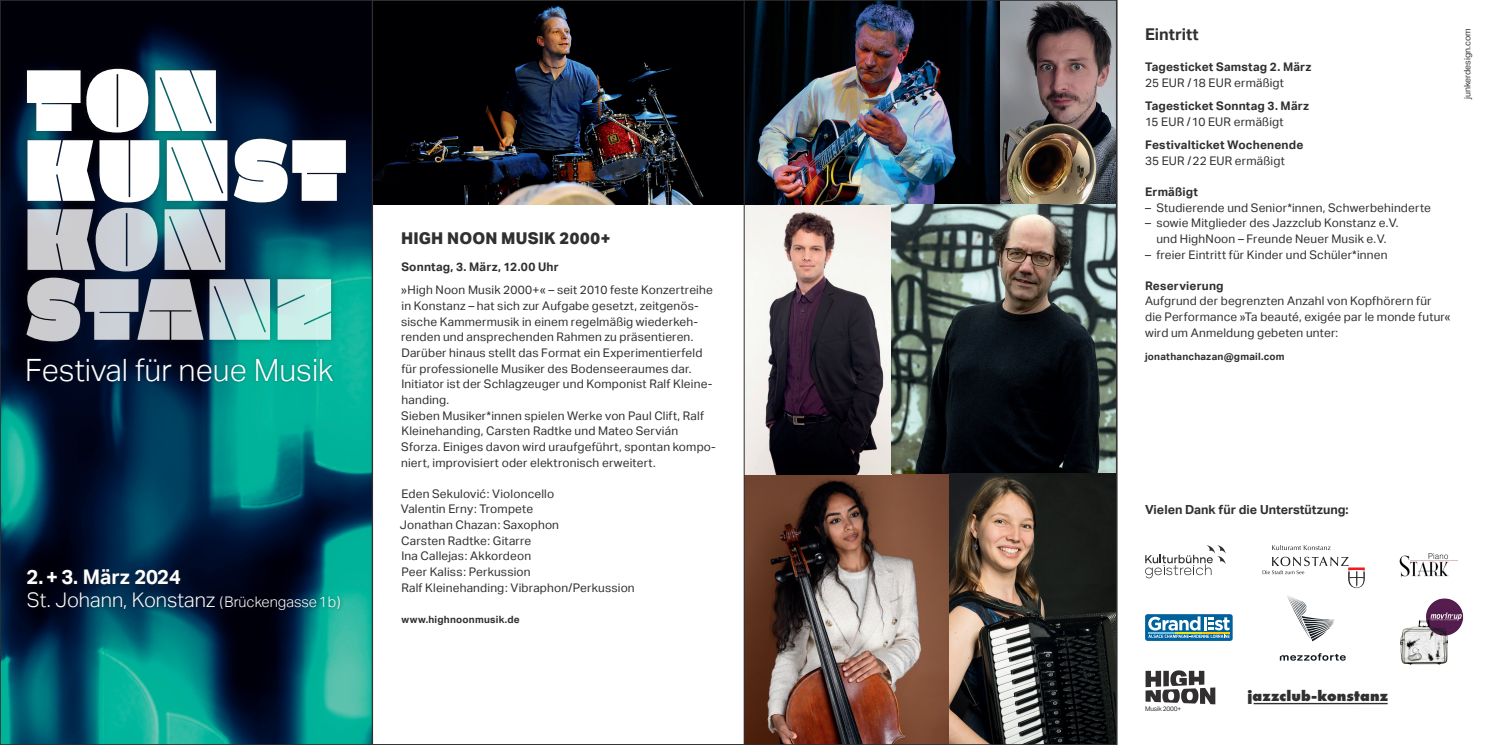
<style>
.page{position:relative;width:1489px;height:745px;background:#fff}
.page>*{position:absolute;margin:0;border:0;box-sizing:border-box;transform-origin:0 0}
.t1{font:300 30.75px "Aktiv Grotesk";color:#fff}
.t2{font:300 20.12px "Aktiv Grotesk";color:#fff}
.t3{font:700 20.12px "Aktiv Grotesk";color:#fff}
.ZW_Titel{font:800 16.25px "Aktiv Grotesk";letter-spacing:.01em;color:#312f30}
.ZW_Titel-2{font:700 16.25px "Aktiv Grotesk";color:#312f30}
.t4{font:700 expanded 15.25px "Futura";letter-spacing:.005em;color:#312f30}
.t5{font:700 12.5px "Aktiv Grotesk";color:#312f30}
.Copy{font:11.88px/15.6px "Aktiv Grotesk";letter-spacing:.015em;color:#312f30}
.Copy-2{font:700 11.88px/15.6px "Aktiv Grotesk";letter-spacing:.015em;color:#312f30}
.t6{font:700 10px "Aktiv Grotesk";letter-spacing:.02em;color:#312f30}
.t7{font:8.75px "Aktiv Grotesk";color:#312f30}
.t8{font:6.5px "Aktiv Grotesk";letter-spacing:-.025em;color:#312f30}
.s1{font-size:14.62px}
.s2{font-weight:400}
</style>
<div class="page">
<svg style="left:1145px;top:670px;width:70px;height:34px"></svg>
<svg style="left:1262px;top:556px;width:103px;height:32px"></svg>
<svg style="left:1272px;top:545px;width:58px;height:4px"></svg>
<img style="left:2px;top:2px;width:370px;height:740px">
<img style="left:1400px;top:598px;width:63px;height:65px">
<img style="left:1399px;top:553px;width:59px;height:25px">
<img style="left:744px;top:474px;width:205px;height:268px">
<img style="left:744px;top:204px;width:370px;height:270px">
<img style="left:374px;top:2px;width:626px;height:202px">
<img style="left:1000px;top:2px;width:114px;height:202px">
<img style="left:949px;top:473px;width:165px;height:269px">
<div style="left:25px;top:355px;width:311px;height:29px;background:#231f20;opacity:.39"></div>
<div style="left:21px;top:132px;width:331px;height:76px;background:#231f20;opacity:.39"></div>
<svg style="left:27px;top:139px;width:319px;height:63px"></svg>
<div style="left:21px;top:62px;width:201px;height:77px;background:#231f20;opacity:.39"></div>
<svg style="left:27px;top:69px;width:189px;height:63px"></svg>
<div style="left:21px;top:271px;width:316px;height:76px;background:#231f20;opacity:.39"></div>
<svg style="left:26px;top:277px;width:305px;height:64px;background:#a0b1b6"></svg>
<div style="left:21px;top:201px;width:210px;height:76px;background:#231f20;opacity:.39"></div>
<svg style="left:27px;top:208px;width:198px;height:63px;background:#a9b1b9"></svg>
<div style="left:24px;top:565px;width:319px;height:48px;background:#231f20;opacity:.5"></div>
<hr style="left:1253px;top:702px;width:134px;height:1px;background:#312f30">
<svg style="left:1145px;top:545px;width:80px;height:33px"></svg>
<svg style="left:1144px;top:613px;width:88px;height:27px"></svg>
<svg style="left:1148px;top:616px;width:81px;height:21px"></svg>
<svg style="left:1287px;top:595px;width:47px;height:46px"></svg>
<svg style="left:1279px;top:653px;width:66px;height:7px"></svg>
<hr style="left:372px;top:0;width:1px;height:744px;background:#312f30">
<hr style="left:1116px;top:0;width:1px;height:744px;background:#312f30">
<p class="t1" style="left:25px;top:352px;width:310px">Festival für neue Musik</p>
<p class="t3" style="left:27px;top:565px;width:156px">2. + 3. März 2024</p>
<p class="t2" style="left:27px;top:587px;width:315px">St. Johann, Konstanz <span class="s1">(Brückengasse 1b)</span></p>
<p class="ZW_Titel" style="left:401px;top:228px;width:210px">HIGH NOON MUSIK 2000+</p>
<p class="Copy-2" style="left:401px;top:259px;width:159px">Sonntag, 3. März, 12.00 Uhr</p>
<p class="Copy" style="left:401px;top:282px;width:313px">»High Noon Musik 2000+« – seit 2010 feste Konzertreihe in Konstanz – hat sich zur Aufgabe gesetzt, zeitgenös&shy;sische Kammermusik in einem regelmäßig wiederkeh&shy;renden und ansprechenden Rahmen zu präsentieren.<br>Darüber hinaus stellt das Format ein Experimentierfeld für professionelle Musiker des Bodenseeraumes dar.<br>Initiator ist der Schlagzeuger und Komponist Ralf Kleine&shy;handing.</p>
<p class="Copy" style="left:401px;top:407px;width:316px">Sieben Musiker*innen spielen Werke von Paul Clift, Ralf Kleinehanding, Carsten Radtke und Mateo Servián Sforza. Einiges davon wird uraufgeführt, spontan kompo&shy;niert, improvisiert oder elektronisch erweitert.</p>
<p class="Copy" style="left:401px;top:485px;width:154px">Eden Sekulović: Violoncello</p>
<p class="Copy" style="left:401px;top:501px;width:134px">Valentin Erny: Trompete</p>
<p class="Copy" style="left:400px;top:517px;width:161px">Jonathan Chazan: Saxophon</p>
<p class="Copy" style="left:401px;top:532px;width:132px">Carsten Radtke: Gitarre</p>
<p class="Copy" style="left:401px;top:548px;width:131px">Ina Callejas: Akkordeon</p>
<p class="Copy" style="left:401px;top:563px;width:131px">Peer Kaliss: Perkussion</p>
<p class="Copy" style="left:401px;top:579px;width:235px">Ralf Kleinehanding: Vibraphon/Perkussion</p>
<p class="t6" style="left:401px;top:613px;width:120px">www.highnoonmusik.de</p>
<p class="ZW_Titel-2" style="left:1144px;top:25px;width:55px">Eintritt</p>
<p class="Copy-2" style="left:1144px;top:59px;width:168px">Tagesticket Samstag 2. März<br><span class="s2">25 EUR /18 EUR ermäßigt</span></p>
<p class="Copy-2" style="left:1144px;top:98px;width:165px">Tagesticket Sonntag 3. März<br><span class="s2">15 EUR /10 EUR ermäßigt</span></p>
<p class="Copy-2" style="left:1144px;top:137px;width:160px">Festivalticket Wochenende<br><span class="s2">35 EUR /22 EUR ermäßigt</span></p>
<p class="Copy-2" style="left:1144px;top:184px;width:54px">Ermäßigt</p>
<p class="Copy" style="left:1144px;top:199px;width:287px">– Studierende und Senior*innen, Schwerbehinderte</p>
<p class="Copy" style="left:1144px;top:215px;width:255px;text-align:center">– sowie Mitglieder des Jazzclub Konstanz e.V. und HighNoon – Freunde Neuer Musik e.V.</p>
<p class="Copy" style="left:1144px;top:246px;width:244px">– freier Eintritt für Kinder und Schüler*innen</p>
<p class="Copy-2" style="left:1144px;top:278px;width:80px">Reservierung</p>
<p class="Copy" style="left:1144px;top:293px;width:307px">Aufgrund der begrenzten Anzahl von Kopfhörern für die Performance »Ta beauté, exigée par le monde futur« wird um Anmeldung gebeten unter:</p>
<p class="t6" style="left:1144px;top:350px;width:141px">jonathanchazan@gmail.com</p>
<p class="t7" style="left:1461px;top:99px;width:72px;rotate:-90deg">junkerdesign.com</p>
<p class="t5" style="left:1144px;top:502px;width:205px">Vielen Dank für die Unterstützung:</p>
<p class="t8" style="left:1144px;top:704px;width:38px">Musik 2000+</p>
<p class="t4" style="left:1247px;top:686px;width:142px">jazzclub-konstanz</p>
</div>
